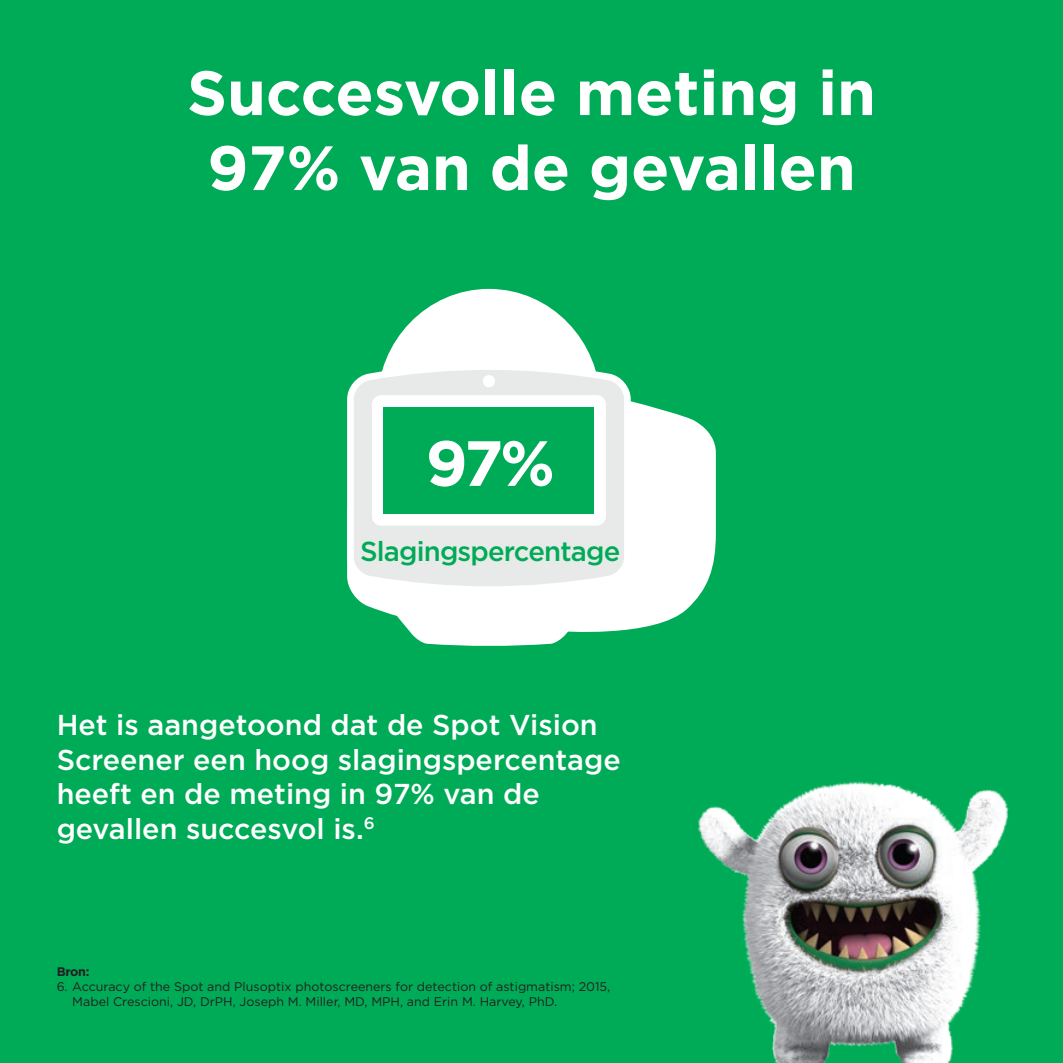
<style>
.page{position:relative;width:1063px;height:1063px;background:#00ab57}
.page>*{position:absolute;margin:0;border:0;box-sizing:border-box;transform-origin:0 0}
.t1{font:700 63.75px "Gotham";color:#fff}
.t2{font:700 62.5px/75px "Gotham";color:#fff;text-align:center}
.t3{font:500 28.75px/34.5px "Gotham";color:#fff}
.t4{font:500 27.5px "Gotham";letter-spacing:-.03em;color:#00ab57}
.t5{font:12.5px/15px "Gotham";color:#231f20}
.t6{font:700 12.5px "Gotham";color:#231f20}
</style>
<div class="page">
<svg style="left:631px;top:401px;width:85px;height:229px;background:#d8f2e5"></svg>
<div style="left:377px;top:289px;width:224px;height:231px;background:#fff;border-radius:50%"></div>
<svg style="left:347px;top:363px;width:284px;height:146px;fill:#e7eae8"></svg>
<div style="left:372px;top:395px;width:234px;height:131px;background:#fff;border-radius:9px"></div>
<svg style="left:347px;top:509px;width:284px;height:137px"></svg>
<div style="left:483px;top:375px;width:12px;height:12px;background:#fff;border-radius:50%"></div>
<div style="left:384px;top:407px;width:210px;height:107px;background:#00ab57"></div>
<img style="left:698px;top:781px;width:311px;height:282px">
<h2 class="t2" style="left:187px;top:55px;width:690px">Succesvolle meting in<br>97% van de gevallen</h2>
<h1 class="t1" style="left:426px;top:421px;width:131px">97%</h1>
<h3 class="t4" style="left:360px;top:533px;width:262px">Slagingspercentage</h3>
<h3 class="t3" style="left:57px;top:708px;width:566px">Het is aangetoond dat de Spot Vision<br>Screener een hoog slagingspercentage heeft en de meting in 97% van de gevallen succesvol is.<sup>6</sup></h3>
<p class="t6" style="left:57px;top:964px;width:34px">Bron:</p>
<p class="t5" style="left:72px;top:979px;width:540px;text-indent:-16px">6. Accuracy of the Spot and Plusoptix photoscreeners for detection of astigmatism; 2015,<br>Mabel Crescioni, JD, DrPH, Joseph M. Miller, MD, MPH, and Erin M. Harvey, PhD.</p>
</div>
